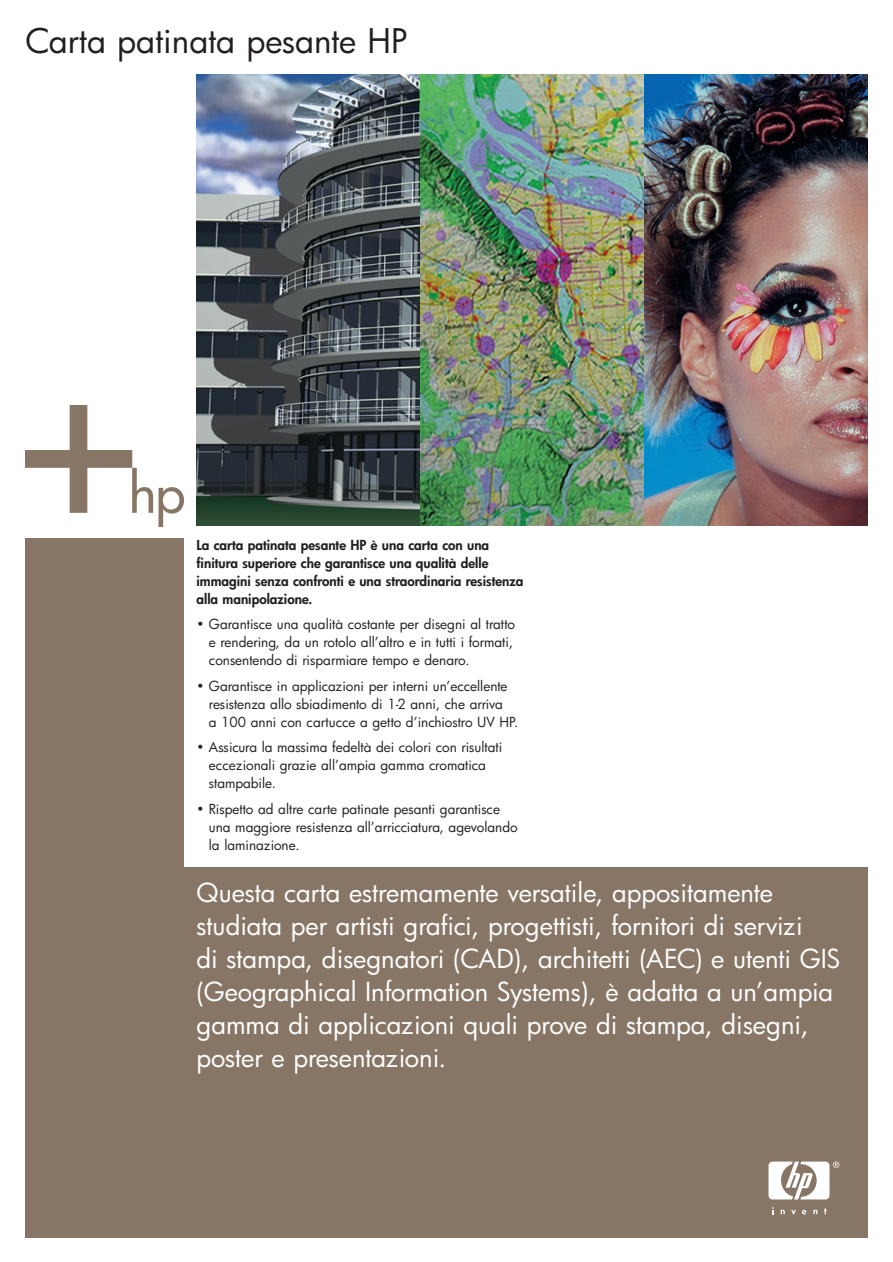
<style>
.page{position:relative;width:893px;height:1262px;background:#fff}
.page>*{position:absolute;margin:0;border:0;box-sizing:border-box;transform-origin:0 0}
.t1{font:33px "Futura";color:#231f20}
.t2{font:25.5px/33px "Futura";color:#fff}
.t3{font:13.5px/18px "Futura";color:#231f20}
.t4{font:800 13.5px/18px "Futura";color:#231f20}
</style>
<div class="page">
<div style="left:26px;top:538px;width:158px;height:383px;background:#877665"></div>
<div style="left:26px;top:867px;width:841px;height:370px;background:#877665"></div>
<img style="left:26px;top:405px;width:158px;height:121px">
<svg style="left:791px;top:1209px;width:4px;height:5px"></svg>
<svg style="left:780px;top:1209px;width:4px;height:5px"></svg>
<svg style="left:813px;top:1209px;width:4px;height:5px"></svg>
<svg style="left:824px;top:1208px;width:2px;height:6px"></svg>
<svg style="left:802px;top:1209px;width:4px;height:5px"></svg>
<svg style="left:768px;top:1161px;width:71px;height:38px"></svg>
<img style="left:196px;top:75px;width:224px;height:451px">
<img style="left:420px;top:75px;width:224px;height:451px">
<img style="left:644px;top:75px;width:223px;height:451px">
<h1 class="t1" style="left:26px;top:25px;width:383px">Carta patinata pesante HP</h1>
<p class="t4" style="left:196px;top:536px;width:328px">La carta patinata pesante HP è una carta con una finitura superiore che garantisce una qualità delle immagini senza confronti e una straordinaria resistenza alla manipolazione.</p>
<p class="t3" style="left:209px;top:616px;width:308px;text-indent:-12px">• Garantisce una qualità costante per disegni al tratto e rendering, da un rotolo all’altro e in tutti i formati, consentendo di risparmiare tempo e denaro.</p>
<p class="t3" style="left:209px;top:677px;width:311px;text-indent:-12px">• Garantisce in applicazioni per interni un’eccellente resistenza allo sbiadimento di 1-2 anni, che arriva<br>a 100 anni con cartucce a getto d’inchiostro UV HP.</p>
<p class="t3" style="left:209px;top:739px;width:295px;text-indent:-12px">• Assicura la massima fedeltà dei colori con risultati eccezionali grazie all’ampia gamma cromatica stampabile.</p>
<p class="t3" style="left:209px;top:800px;width:310px;text-indent:-12px">• Rispetto ad altre carte patinate pesanti garantisce una maggiore resistenza all’arricciatura, agevolando la laminazione.</p>
<p class="t2" style="left:196px;top:877px;width:645px">Questa carta estremamente versatile, appositamente studiata per artisti grafici, progettisti, fornitori di servizi<br>di stampa, disegnatori (CAD), architetti (AEC) e utenti GIS (Geographical Information Systems), è adatta a un’ampia gamma di applicazioni quali prove di stampa, disegni, poster e presentazioni.</p>
</div>
